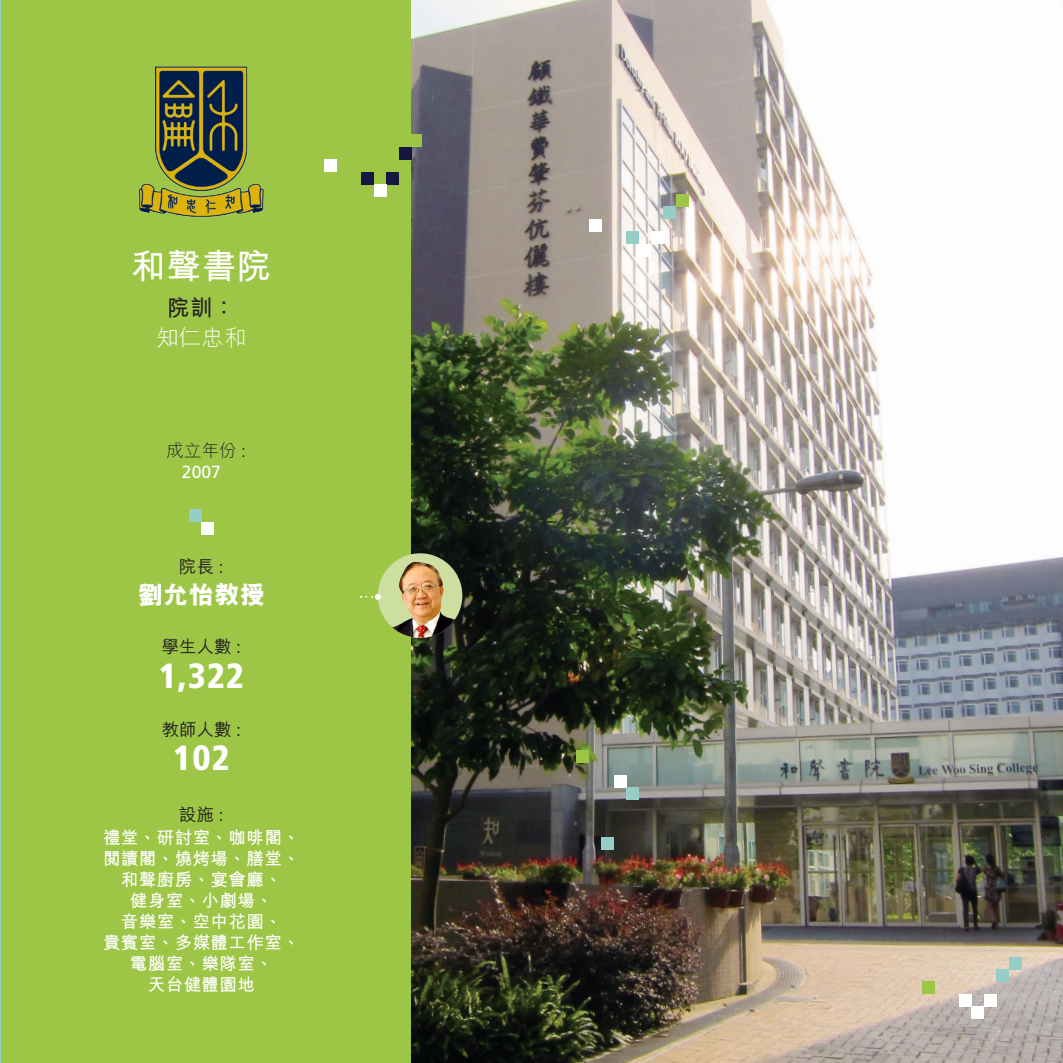
<style>
.page{position:relative;width:1063px;height:1063px;background:#fff}
.page>*{position:absolute;margin:0;border:0;box-sizing:border-box;transform-origin:0 0}
.t1{font:900 condensed 35px "Frutiger";letter-spacing:.025em;color:#fff}
.subhead1{font:700 35px "M Hei HK";color:#fff}
.t2{font:800 25px "M Hei HK";letter-spacing:.025em;color:#fff}
.body_tight{font:300 22.5px "M Hei HK";color:#fff}
.body_tight-2{font:700 22.5px "M Hei HK";color:#231f20}
.t3{font:700 17.5px/21px "M Hei HK";letter-spacing:.025em;color:#fff;text-align:center}
.t4{font:500 17.5px "M Hei HK";color:#231f20}
.t5{font:300 17.5px/21.8px "M Hei HK";color:#231f20;text-align:center}
.s1{font-family:"Frutiger";font-weight:400;color:#fff}
</style>
<div class="page">
<img style="left:411px;top:0;width:652px;height:1063px">
<hr style="left:0;top:0;width:2px;height:1063px;background:#95cec6">
<div style="left:1px;top:0;width:410px;height:1063px;background:#9dc647"></div>
<img style="left:378px;top:553px;width:84px;height:85px;border-radius:42px">
<svg style="left:361px;top:594px;width:20px;height:6px"></svg>
<img style="left:138px;top:66px;width:126px;height:152px">
<div style="left:399px;top:147px;width:12px;height:12px;background:#141840"></div>
<div style="left:410px;top:135px;width:12px;height:12px;background:#9dc647"></div>
<div style="left:387px;top:172px;width:12px;height:12px;background:#141840"></div>
<div style="left:362px;top:172px;width:12px;height:12px;background:#141840"></div>
<div style="left:325px;top:159px;width:12px;height:13px;background:#fff"></div>
<div style="left:374px;top:184px;width:13px;height:13px;background:#fff"></div>
<div style="left:201px;top:523px;width:13px;height:12px;background:#fff"></div>
<div style="left:189px;top:510px;width:12px;height:12px;background:#95cec6"></div>
<div style="left:997px;top:969px;width:12px;height:13px;background:#95cec6"></div>
<div style="left:1009px;top:957px;width:12px;height:12px;background:#95cec6"></div>
<div style="left:984px;top:994px;width:13px;height:12px;background:#fff"></div>
<div style="left:959px;top:994px;width:13px;height:12px;background:#fff"></div>
<div style="left:922px;top:982px;width:13px;height:12px;background:#9dc647"></div>
<div style="left:972px;top:1006px;width:12px;height:13px;background:#fff"></div>
<div style="left:577px;top:750px;width:12px;height:13px;background:#9dc647"></div>
<div style="left:614px;top:775px;width:12px;height:13px;background:#fff"></div>
<div style="left:602px;top:837px;width:12px;height:13px;background:#95cec6"></div>
<div style="left:626px;top:788px;width:13px;height:12px;background:#95cec6"></div>
<div style="left:663px;top:207px;width:13px;height:12px;background:#95cec6"></div>
<div style="left:676px;top:194px;width:12px;height:13px;background:#9dc647"></div>
<div style="left:651px;top:232px;width:12px;height:12px;background:#fff"></div>
<div style="left:626px;top:232px;width:13px;height:12px;background:#95cec6"></div>
<div style="left:589px;top:219px;width:13px;height:13px;background:#fff"></div>
<div style="left:639px;top:244px;width:12px;height:12px;background:#fff"></div>
<svg style="left:1031px;top:483px;width:14px;height:2px"></svg>
<p class="subhead1" style="left:131px;top:240px;width:143px">和聲書院</p>
<p class="body_tight-2" style="left:167px;top:291px;width:69px">院訓：</p>
<p class="body_tight" style="left:156px;top:322px;width:92px">知仁忠和</p>
<p class="t5" style="left:167px;top:439px;width:81px">成立年份 :<br><span class="s1">2007</span></p>
<p class="t4" style="left:179px;top:554px;width:46px">院長 :</p>
<p class="t2" style="left:138px;top:578px;width:129px">劉允怡教授</p>
<p class="t4" style="left:162px;top:634px;width:81px">學生人數 :</p>
<p class="t1" style="left:159px;top:655px;width:87px">1,322</p>
<p class="t4" style="left:162px;top:717px;width:81px">教師人數 :</p>
<p class="t1" style="left:173px;top:737px;width:58px">102</p>
<p class="t4" style="left:179px;top:802px;width:46px">設施 :</p>
<p class="t3" style="left:103px;top:826px;width:198px">禮堂、研討室、咖啡閣、</p>
<p class="t3" style="left:103px;top:847px;width:198px">閱讀閣、燒烤場、膳堂、和聲廚房、宴會廳、<br>健身室、小劇場、</p>
<p class="t3" style="left:103px;top:910px;width:198px">音樂室、空中花園、<br>貴賓室、多媒體工作室、電腦室、樂隊室、<br>天台健體園地</p>
</div>
